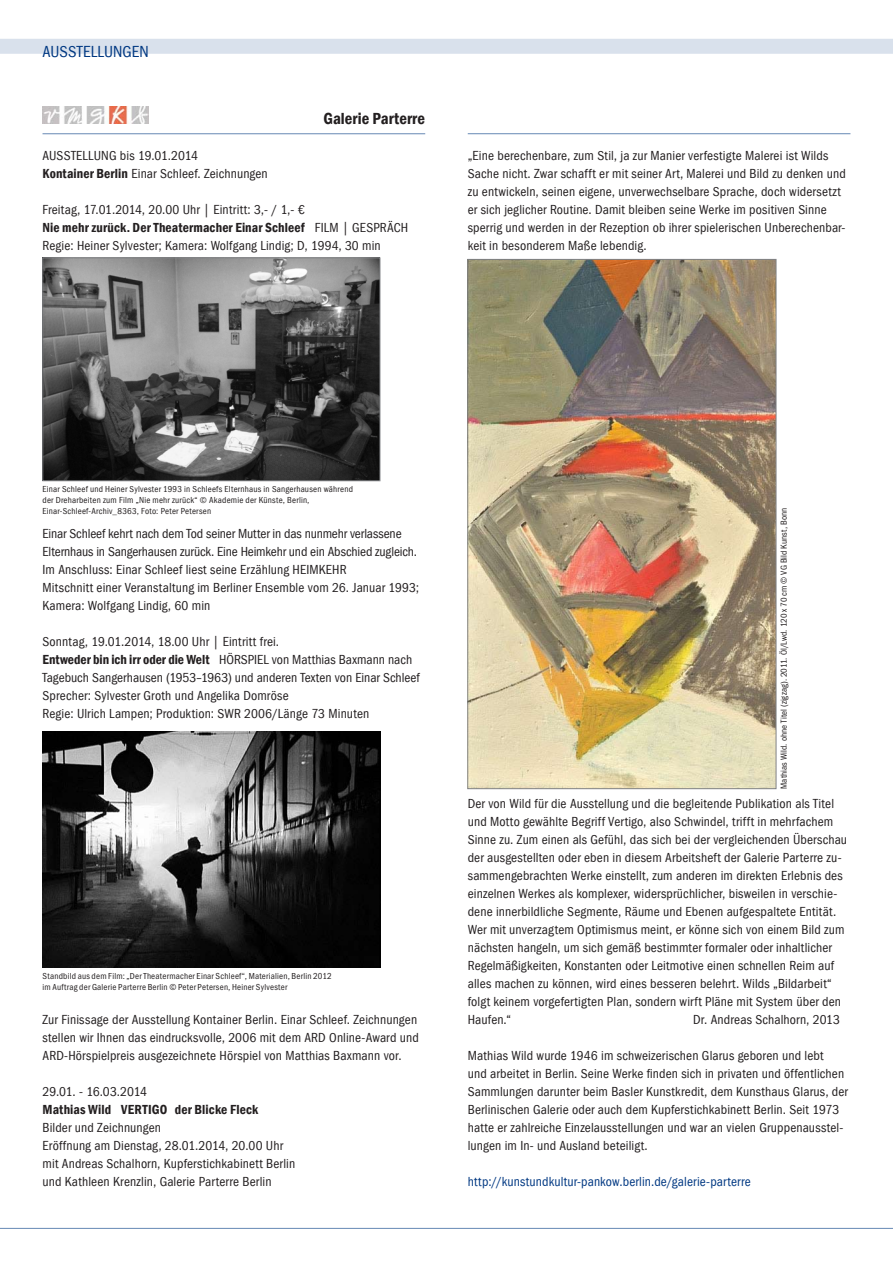
<style>
.page{position:relative;width:893px;height:1263px;background:#fff}
.page>*{position:absolute;margin:0;border:0;box-sizing:border-box;transform-origin:0 0}
.t1{font:600 condensed 16.5px "Franklin Gothic";color:#231f20}
.t2{font:condensed 16.5px "Franklin Gothic";color:#003882}
.text{font:condensed 13.5px/18px "Franklin Gothic";letter-spacing:.01em;color:#231f20}
.text-2{font:condensed 13.5px/18px "Franklin Gothic";letter-spacing:-.01em;color:#231f20}
.text-3{font:600 condensed 13.5px "Franklin Gothic";letter-spacing:.01em;color:#231f20}
.text-4{font:condensed 13.5px "Franklin Gothic";letter-spacing:.01em;color:#003882}
.text-5{font:condensed 13.5px "Franklin Gothic";letter-spacing:-.025em;color:#231f20}
.text-6{font:condensed 9px "Franklin Gothic";letter-spacing:.02em;color:#231f20}
.t3{font:9px/10.8px "Franklin Gothic Cond";letter-spacing:.025em;color:#231f20}
.s1{font-weight:600}
.s2{font-weight:400}
</style>
<div class="page">
<hr style="left:0;top:1228px;width:893px;height:1px;background:#6688b4">
<div style="left:0;top:39px;width:893px;height:15px;background:#d9e1ec"></div>
<img style="left:43px;top:106px;width:105px;height:18px">
<hr style="left:43px;top:133px;width:382px;height:1px;background:#6688b4">
<img style="left:470px;top:261px;width:304px;height:526px">
<div style="left:468px;top:259px;width:308px;height:530px;border:1px solid #808285"></div>
<hr style="left:468px;top:133px;width:382px;height:1px;background:#6688b4">
<img style="left:45px;top:260px;width:333px;height:219px">
<div style="left:43px;top:258px;width:337px;height:223px;border:1px solid #808285"></div>
<img style="left:43px;top:731px;width:337px;height:236px">
<p class="t2" style="left:43px;top:42px;width:26px">Ausstell</p>
<p class="t2" style="left:104px;top:42px;width:46px">ungen</p>
<p class="t1" style="left:324px;top:107px;width:103px">Galerie Parterre</p>
<p class="text" style="left:43px;top:147px;width:22px">Ausstell</p>
<p class="text" style="left:94px;top:147px;width:106px">ung bis 19.01.2014</p>
<p class="text" style="left:43px;top:165px;width:227px"><span class="s1">Kontainer Berlin</span> Einar Schleef. Zeichnungen</p>
<p class="text" style="left:43px;top:201px;width:264px">Freitag, 17.01.2014, 20.00 Uhr | Eintritt: 3,- / 1,- €</p>
<p class="text-3" style="left:43px;top:219px;width:367px">Nie mehr zurück. Der Theatermacher Einar Schleef <span class="s2">FILM | GESPRÄCH</span></p>
<p class="text" style="left:43px;top:237px;width:340px">Regie: Heiner Sylvester; Kamera: Wolfgang Lindig; D, 1994, 30 min</p>
<p class="text" style="left:468px;top:146px;width:380px">„Eine berechenbare, zum Stil, ja zur Manier verfestigte Malerei ist Wilds Sache nicht. Zwar schafft er mit seiner Art, Malerei und Bild zu denken und zu entwickeln, seinen eigene, unverwechselbare Sprache, doch widersetzt er sich jeglicher Routine. Damit bleiben seine Werke im positiven Sinne sperrig und werden in der Rezeption ob ihrer spielerischen Unberechenbar&shy;keit in besonderem Maße lebendig.</p>
<p class="text-6" style="left:43px;top:484px;width:312px">Einar Schleef und Heiner Sylvester 1993 in Schleefs Elternhaus in Sangerhausen während</p>
<p class="text-6" style="left:43px;top:495px;width:268px">der Dreharbeiten zum Film „Nie mehr zurück“ © Akademie der Künste, Berlin,</p>
<p class="text-6" style="left:43px;top:506px;width:170px">Einar-Schleef-Archiv_8363, Foto: Peter Petersen</p>
<p class="text-2" style="left:43px;top:525px;width:376px">Einar Schleef kehrt nach dem Tod seiner Mutter in das nunmehr verlassene<br>Elternhaus in Sangerhausen zurück. Eine Heimkehr und ein Abschied zugleich.</p>
<p class="text" style="left:43px;top:561px;width:298px">Im Anschluss: Einar Schleef liest seine Erzählung HEIMKEHR</p>
<p class="text" style="left:43px;top:579px;width:378px">Mitschnitt einer Veranstaltung im Berliner Ensemble vom 26. Januar 1993;</p>
<p class="text" style="left:43px;top:597px;width:169px">Kamera: Wolfgang Lindig, 60 min</p>
<p class="text" style="left:43px;top:633px;width:238px">Sonntag, 19.01.2014, 18.00 Uhr | Eintritt frei.</p>
<p class="text" style="left:43px;top:651px;width:379px"><span class="s1">Entweder bin ich irr oder die Welt</span> HÖRSPIEL von Matthias Baxmann nach<br>Tagebuch Sangerhausen (1953–1963) und anderen Texten von Einar Schleef</p>
<p class="text" style="left:43px;top:687px;width:248px">Sprecher: Sylvester Groth und Angelika Domröse</p>
<p class="text" style="left:43px;top:705px;width:328px">Regie: Ulrich Lampen; Produktion: SWR 2006/Länge 73 Minuten</p>
<p class="t3" style="left:43px;top:971px;width:291px">Standbild aus dem Film: „Der Theatermacher Einar Schleef“, Materialien, Berlin 2012 im Auftrag der Galerie Parterre Berlin © Peter Petersen, Heiner Sylvester</p>
<p class="text" style="left:43px;top:1011px;width:376px">Zur Finissage der Ausstellung Kontainer Berlin. Einar Schleef. Zeichnungen stellen wir Ihnen das eindrucksvolle, 2006 mit dem ARD</p>
<p class="text" style="left:43px;top:1029px;width:378px;text-indent:287px">Online-Award und<br>ARD-Hörspielpreis ausgezeichnete Hörspiel von Matthias Baxmann vor.</p>
<p class="text-5" style="left:43px;top:1084px;width:106px">29.01. - 16.03.2014</p>
<p class="text-3" style="left:43px;top:1101px;width:217px">Mathias Wild VERTIGO der Blicke Fleck</p>
<p class="text" style="left:43px;top:1119px;width:120px">Bilder und Zeichnungen</p>
<p class="text" style="left:43px;top:1137px;width:242px">Eröffnung am Dienstag, 28.01.2014, 20.00 Uhr</p>
<p class="text" style="left:43px;top:1155px;width:254px">mit Andreas Schalhorn, Kupferstichkabinett Berlin</p>
<p class="text" style="left:43px;top:1173px;width:231px">und Kathleen Krenzlin, Galerie Parterre Berlin</p>
<p class="text-6" style="left:779px;top:789px;width:282px;rotate:-90deg">Mathias Wild. ohne Titel (zigzag). 2011. Öl/Lwd. 120 x 70 cm © VG Bild Kunst, Bonn</p>
<p class="text" style="left:468px;top:794px;width:381px">Der von Wild für die Ausstellung und die begleitende Publikation als Titel und Motto gewählte Begriff Vertigo, also Schwindel, trifft in mehrfachem Sinne zu. Zum einen als Gefühl, das sich bei der vergleichenden Überschau der ausgestellten oder eben in diesem Arbeitsheft der Galerie Parterre zu&shy;sammengebrachten Werke einstellt, zum anderen im direkten Erlebnis des einzelnen Werkes als komplexer, widersprüchlicher, bisweilen in verschie&shy;dene innerbildliche Segmente, Räume und Ebenen aufgespaltete Entität.<br>Wer mit unverzagtem Optimismus meint, er könne sich von einem Bild zum nächsten hangeln, um sich gemäß bestimmter formaler oder inhaltlicher Regelmäßigkeiten, Konstanten oder Leitmotive einen schnellen Reim auf alles machen zu können, wird eines besseren belehrt. Wilds „Bildarbeit“ folgt keinem vorgefertigten Plan, sondern wirft Pläne mit System über den Haufen.“</p>
<p class="text" style="left:693px;top:1010px;width:148px">Dr. Andreas Schalhorn, 2013</p>
<p class="text" style="left:468px;top:1046px;width:382px">Mathias Wild wurde 1946 im schweizerischen Glarus geboren und lebt<br>und arbeitet in Berlin. Seine Werke finden sich in privaten und öffentlichen Sammlungen darunter beim Basler Kunstkredit, dem Kunsthaus Glarus, der Berlinischen Galerie oder auch dem Kupferstichkabinett Berlin. Seit 1973 hatte er zahlreiche Einzelausstellungen und war an vielen Gruppenausstel&shy;lungen im In- und Ausland beteiligt.</p>
<p class="text-4" style="left:468px;top:1174px;width:285px">http://kunstundkultur-pankow.berlin.de/galerie-parterre</p>
</div>
